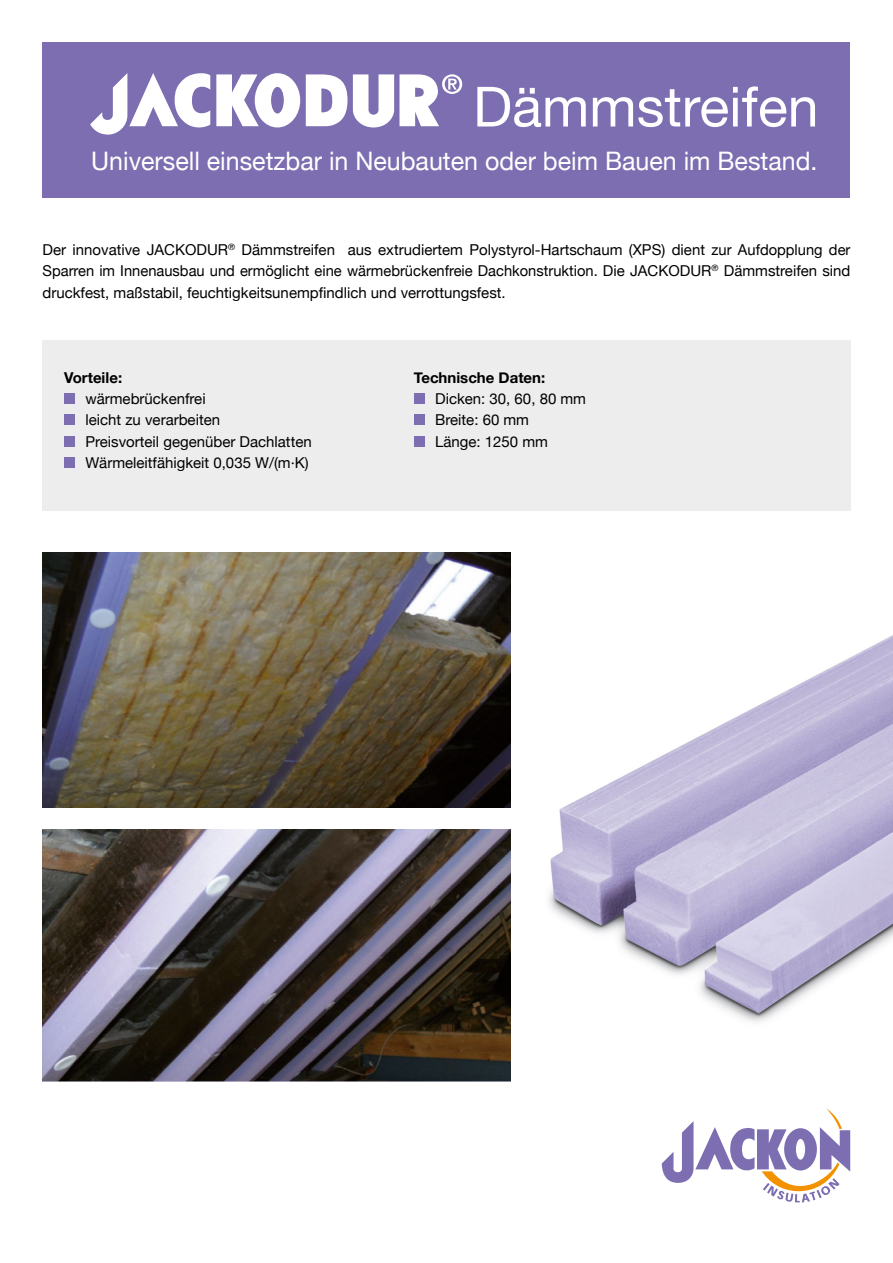
<style>
.page{position:relative;width:893px;height:1263px;background:#fff}
.page>*{position:absolute;margin:0;border:0;box-sizing:border-box;transform-origin:0 0}
.t1{font:55.5px "Helvetica Neue";color:#fff}
.t2{font:25.5px "Helvetica Neue";color:#fff}
.t3{font:15px/21.3px "Helvetica Neue";color:#000}
.t4{font:700 15px "Helvetica Neue";color:#000}
</style>
<div class="page">
<div style="left:42px;top:43px;width:808px;height:155px;background:#7c6eb0"></div>
<img style="left:43px;top:553px;width:467px;height:254px">
<img style="left:43px;top:829px;width:467px;height:252px">
<svg style="left:216px;top:73px;width:84px;height:54px"></svg>
<svg style="left:306px;top:74px;width:41px;height:52px"></svg>
<svg style="left:90px;top:73px;width:120px;height:62px"></svg>
<svg style="left:353px;top:74px;width:109px;height:53px"></svg>
<img style="left:549px;top:635px;width:344px;height:387px">
<div style="left:42px;top:340px;width:808px;height:170px;background:#ededed"></div>
<svg style="left:662px;top:1108px;width:188px;height:94px"></svg>
<div style="left:64px;top:393px;width:11px;height:11px;background:#7c6eb0"></div>
<div style="left:64px;top:415px;width:11px;height:10px;background:#7c6eb0"></div>
<div style="left:64px;top:436px;width:11px;height:10px;background:#7c6eb0"></div>
<div style="left:64px;top:457px;width:11px;height:11px;background:#7c6eb0"></div>
<div style="left:414px;top:393px;width:10px;height:11px;background:#7c6eb0"></div>
<div style="left:414px;top:415px;width:10px;height:10px;background:#7c6eb0"></div>
<div style="left:414px;top:436px;width:10px;height:10px;background:#7c6eb0"></div>
<h1 class="t1" style="left:473px;top:67px;width:347px">Dämmstreifen</h1>
<h2 class="t2" style="left:91px;top:143px;width:728px">Universell einsetzbar in Neubauten oder beim Bauen im Bestand.</h2>
<p class="t3" style="left:43px;top:240px;width:809px;text-align:justify">Der innovative JACKODUR<sup>®</sup> Dämmstreifen aus extrudiertem Polystyrol-Hartschaum (XPS) dient zur Aufdopplung der Sparren im Innenausbau und ermöglicht eine wärmebrückenfreie Dachkonstruktion. Die JACKODUR<sup>®</sup> Dämmstreifen sind druckfest, maßstabil, feuchtigkeitsunempfindlich und verrottungsfest.</p>
<p class="t4" style="left:64px;top:366px;width:60px">Vorteile:</p>
<p class="t3" style="left:85px;top:389px;width:228px">wärmebrückenfrei<br>leicht zu verarbeiten<br>Preisvorteil gegenüber Dachlatten<br>Wärmeleitfähigkeit 0,035 W/(m∙K)</p>
<p class="t4" style="left:414px;top:366px;width:133px">Technische Daten:</p>
<p class="t3" style="left:435px;top:389px;width:152px">Dicken: 30, 60, 80 mm<br>Breite: 60 mm<br>Länge: 1250 mm</p>
</div>
